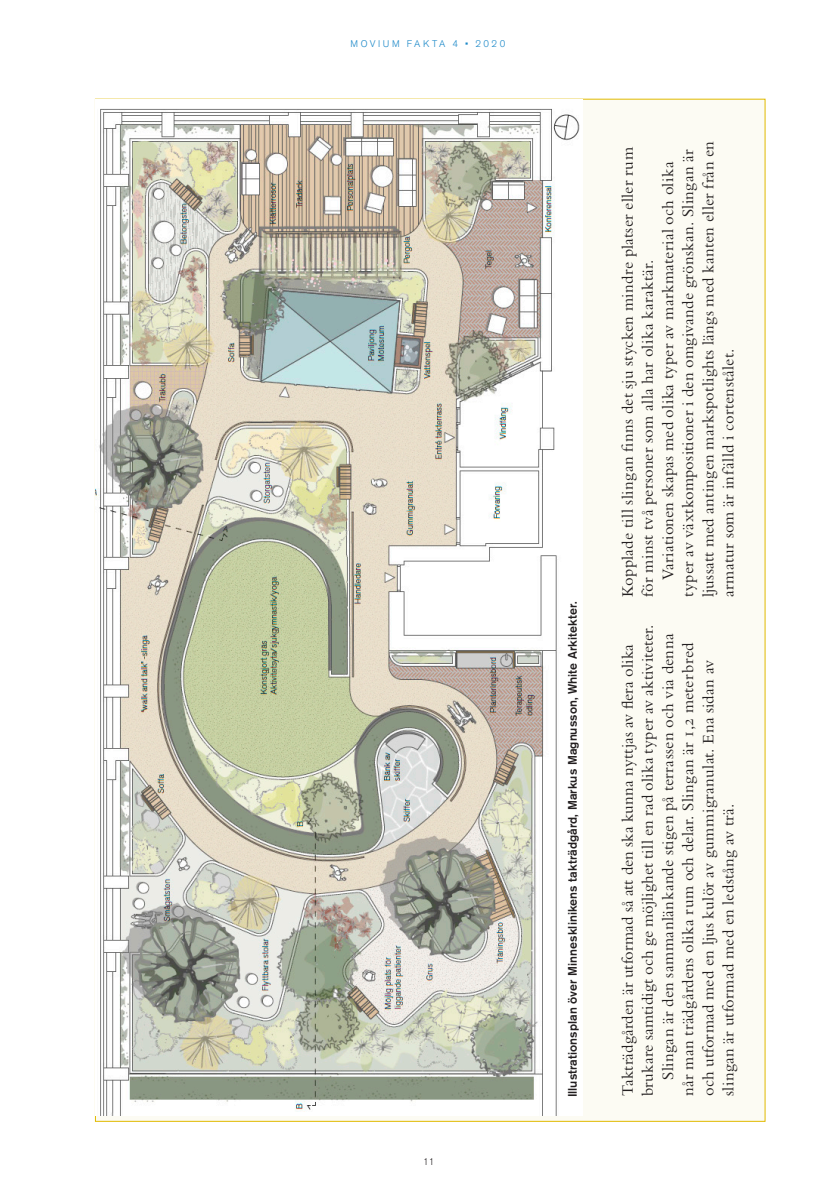
<style>
.page{position:relative;width:840px;height:1191px;background:#fff}
.page>*{position:absolute;margin:0;border:0;box-sizing:border-box;transform-origin:0 0}
.t1{font:16.62px/20.1px "Bembo";letter-spacing:.02em;color:#231f20}
.t2{font:500 12.25px "Akzidenz Grotesk BQ";letter-spacing:.005em;color:#231f20}
.t3{font:300 9.62px "Akzidenz Grotesk BQ";letter-spacing:.26em;color:#1b88c8}
.t4{font:300 9.62px "Akzidenz Grotesk BQ";color:#231f20}
.s1{font-family:"Bembo SC"}
</style>
<div class="page">
<div style="left:95px;top:99px;width:670px;height:1023px;background:#fcfbf3"></div>
<img style="left:96px;top:100px;width:486px;height:1016px">
<p class="t3" style="left:350px;top:38px;width:156px">MOVIUM FAKTA 4 • 2020</p>
<p class="t4" style="left:423px;top:1156px;width:13px">11</p>
<p class="t2" style="left:565px;top:1097px;width:497px;rotate:-90deg">Illustrationsplan över Minnesklinikens takträdgård, Markus Magnusson, White Arkitekter.</p>
<p class="t1" style="left:617px;top:597px;width:451px;rotate:-90deg">Kopplade till slingan finns det sju stycken mindre platser eller rum för minst två personer som alla har olika karaktär.</p>
<p class="t1" style="left:657px;top:597px;width:458px;text-indent:17px;rotate:-90deg">Variationen skapas med olika typer av markmaterial och olika typer av växtkompositioner i den omgivande grönskan. Slingan är ljussatt med antingen markspotlights längs med kanten eller från en armatur som är infälld i cortenstålet.</p>
<p class="t1" style="left:637px;top:1096px;width:474px;rotate:-90deg">brukare samtidigt och ge möjlighet till en rad olika typer av aktiviteter.</p>
<p class="t1" style="left:657px;top:1080px;width:448px;rotate:-90deg">Slingan är den sammanlänkande stigen på terrassen och via denna</p>
<p class="t1" style="left:677px;top:1096px;width:455px;rotate:-90deg">når man trädgårdens olika rum och delar. Slingan är <span class="s1">1,2</span> meterbred</p>
<p class="t1" style="left:617px;top:1096px;width:454px;rotate:-90deg">Takträdgården är utformad så att den ska kunna nyttjas av flera olika</p>
<p class="t1" style="left:697px;top:1096px;width:438px;rotate:-90deg">och utformad med en ljus kulör av gummigranulat. Ena sidan av</p>
<p class="t1" style="left:717px;top:1096px;width:294px;rotate:-90deg">slingan är utformad med en ledstång av trä.</p>
</div>
